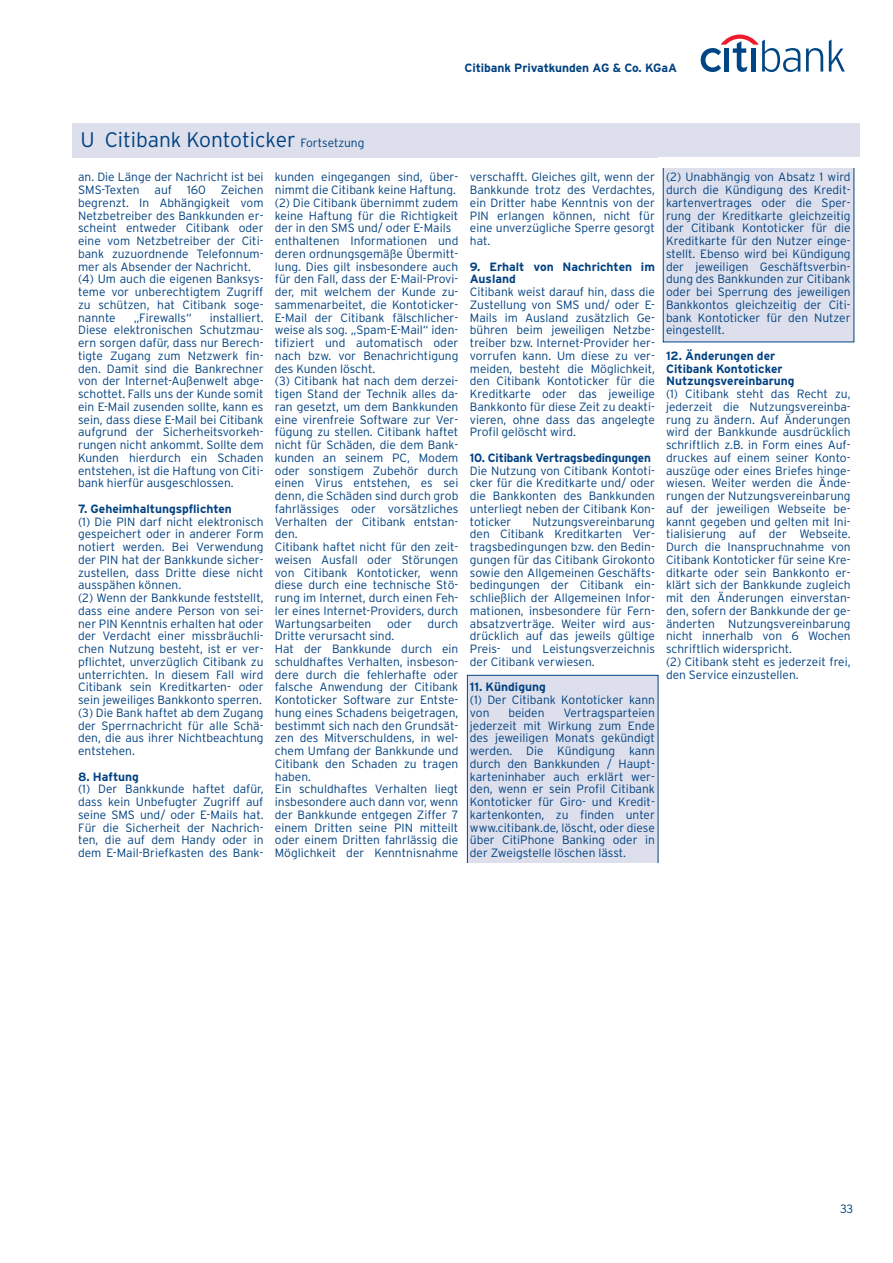
<style>
.page{position:relative;width:893px;height:1263px;background:#fff}
.page>*{position:absolute;margin:0;border:0;box-sizing:border-box;transform-origin:0 0}
.t1{font:300 21px "Interstate";color:#014181}
.t2{font:300 12px/12.8px "Interstate";color:#014181;text-align:justify}
.t3{font:700 12px/12.8px "Interstate";color:#014181}
.s1{font-size:12px}
</style>
<div class="page">
<div style="left:468px;top:676px;width:189px;height:209px;background:#dde0ec"></div>
<div style="left:467px;top:675px;width:191px;height:210px;border:1px solid #014181"></div>
<div style="left:663px;top:164px;width:190px;height:178px;background:#dde0ec"></div>
<div style="left:72px;top:123px;width:787px;height:34px;background:#dde0ec"></div>
<div style="left:412px;top:863px;width:285px;height:35px;background:#fff"></div>
<div style="left:658px;top:158px;width:204px;height:10px;background:#fff"></div>
<svg style="left:700px;top:35px;width:144px;height:37px"></svg>
<p class="t3" style="left:464px;top:62px;width:214px">Citibank Privatkunden AG &amp; Co. KGaA</p>
<h1 class="t1" style="left:81px;top:131px;width:285px">U Citibank Kontoticker <span class="s1">Fortsetzung</span></h1>
<p class="t2" style="left:78px;top:172px;width:187px;text-align:left">an. Die Länge der Nachricht ist bei<br>SMS-Texten auf 160 Zeichen begrenzt. In Abhängigkeit vom<br>Netzbetreiber des Bankkunden er&shy;scheint entweder Citibank oder eine vom Netzbetreiber der Citi&shy;bank zuzuordnende Telefonnum&shy;mer als Absender der Nachricht. (4) Um auch die eigenen Banksys&shy;teme vor unberechtigtem Zugriff zu schützen, hat Citibank soge&shy;nannte</p>
<p class="t2" style="left:275px;top:172px;width:185px;text-align:left">kunden eingegangen sind, über&shy;nimmt die Citibank keine Haftung. (2) Die Citibank übernimmt zudem keine Haftung für die Richtigkeit der in den SMS und/ oder E-Mails enthaltenen Informationen und deren ordnungsgemäße Übermitt&shy;lung. Dies gilt insbesondere auch für den Fall, dass der E-Mail-Provi&shy;der, mit welchem der Kunde zu&shy;sammenarbeitet, die Kontoticker-<br>E-Mail der Citibank fälschlicher&shy;weise als sog. „Spam-E-Mail“ iden&shy;tifiziert und automatisch oder nach bzw. vor Benachrichtigung des Kunden löscht.<br>(3) Citibank hat nach dem derzei&shy;tigen Stand der Technik alles da&shy;ran gesetzt, um dem Bankkunden eine virenfreie Software zur Ver&shy;fügung zu stellen. Citibank haftet nicht für Schäden, die dem Bank&shy;kunden an seinem PC, Modem oder sonstigem Zubehör durch einen Virus entstehen, es sei denn, die Schäden sind durch grob fahrlässiges oder vorsätzliches<br>Verhalten der Citibank entstan&shy;den.<br>Citibank haftet nicht für den zeit&shy;weisen Ausfall oder Störungen von Citibank Kontoticker, wenn diese durch eine technische Stö&shy;rung im Internet, durch einen Feh&shy;ler eines Internet-Providers, durch<br>Wartungsarbeiten</p>
<p class="t2" style="left:78px;top:312px;width:187px;text-indent:132px">installiert.<br>Diese elektronischen Schutzmau&shy;ern sorgen dafür, dass nur Berech&shy;tigte Zugang zum Netzwerk fin&shy;den. Damit sind die Bankrechner von der Internet-Außenwelt abge&shy;schottet. Falls uns der Kunde somit ein E-Mail zusenden sollte, kann es sein, dass diese E-Mail bei Citibank aufgrund der Sicherheitsvorkeh&shy;rungen nicht ankommt. Sollte dem Kunden hierdurch ein Schaden entstehen, ist die Haftung von Citi&shy;bank hierfür ausgeschlossen.</p>
<p class="t3" style="left:78px;top:503px;width:155px">7. Geheimhaltungspflichten</p>
<p class="t2" style="left:78px;top:516px;width:187px;text-align:left">(1) Die PIN darf nicht elektronisch gespeichert oder in anderer Form notiert werden. Bei Verwendung der PIN hat der Bankkunde sicher&shy;zustellen, dass Dritte diese nicht ausspähen können.<br>(2) Wenn der Bankkunde feststellt, dass eine andere Person von sei&shy;ner PIN Kenntnis erhalten hat oder der Verdacht einer missbräuchli&shy;chen Nutzung besteht, ist er ver&shy;pflichtet, unverzüglich Citibank zu unterrichten. In diesem Fall wird<br>Citibank sein Kreditkarten- oder sein jeweiliges Bankkonto sperren. (3) Die Bank haftet ab dem Zugang der Sperrnachricht für alle Schä&shy;den, die aus ihrer Nichtbeachtung entstehen.</p>
<p class="t3" style="left:78px;top:771px;width:62px">8. Haftung</p>
<p class="t2" style="left:78px;top:784px;width:187px">(1) Der Bankkunde haftet dafür, dass kein Unbefugter Zugriff auf seine SMS und/ oder E-Mails hat.<br>Für die Sicherheit der Nachrich&shy;ten, die auf dem Handy oder in dem E-Mail-Briefkasten des Bank-</p>
<p class="t2" style="left:134px;top:312px;width:60px">„Firewalls“</p>
<p class="t2" style="left:387px;top:618px;width:26px">oder</p>
<p class="t2" style="left:427px;top:618px;width:32px">durch</p>
<p class="t2" style="left:275px;top:631px;width:185px;text-align:left">Dritte verursacht sind.<br>Hat der Bankkunde durch ein schuldhaftes Verhalten, insbeson&shy;dere durch die fehlerhafte oder falsche Anwendung der Citibank<br>Kontoticker Software zur Entste&shy;hung eines Schadens beigetragen, bestimmt sich nach den Grundsät&shy;zen des Mitverschuldens, in wel&shy;chem Umfang der Bankkunde und<br>Citibank den Schaden zu tragen haben.<br>Ein schuldhaftes Verhalten liegt insbesondere auch dann vor, wenn der Bankkunde entgegen Ziffer 7 einem Dritten seine PIN mitteilt oder einem Dritten fahrlässig die<br>Möglichkeit der Kenntnisnahme</p>
<p class="t2" style="left:470px;top:172px;width:186px">verschafft. Gleiches gilt, wenn der Bankkunde trotz des Verdachtes, ein Dritter habe Kenntnis von der PIN erlangen können, nicht für eine unverzügliche Sperre gesorgt hat.</p>
<p class="t3" style="left:470px;top:261px;width:186px">9. Erhalt von Nachrichten im<br>Ausland</p>
<p class="t2" style="left:470px;top:287px;width:186px">Citibank weist darauf hin, dass die Zustellung von SMS und/ oder E-Mails im Ausland zusätzlich Ge&shy;bühren beim jeweiligen Netzbe&shy;treiber bzw. Internet-Provider her&shy;vorrufen kann. Um diese zu ver&shy;meiden, besteht die Möglichkeit, den Citibank Kontoticker für die Kreditkarte oder das jeweilige Bankkonto für diese Zeit zu deakti&shy;vieren, ohne dass das angelegte Profil gelöscht wird.</p>
<p class="t3" style="left:470px;top:452px;width:183px">10. Citibank Vertragsbedingungen</p>
<p class="t2" style="left:470px;top:465px;width:186px">Die Nutzung von Citibank Kontoti&shy;cker für die Kreditkarte und/ oder die Bankkonten des Bankkunden unterliegt neben der Citibank Kon&shy;toticker</p>
<p class="t2" style="left:470px;top:516px;width:186px;text-indent:63px">Nutzungsvereinbarung den Citibank Kreditkarten Ver&shy;tragsbedingungen bzw. den Bedin&shy;gungen für das Citibank Girokonto sowie den Allgemeinen Geschäfts&shy;bedingungen der Citibank ein&shy;schließlich der Allgemeinen Infor&shy;mationen, insbesondere für Fern&shy;absatzverträge. Weiter wird aus&shy;drücklich auf das jeweils gültige Preis- und Leistungsverzeichnis der Citibank verwiesen.</p>
<p class="t3" style="left:470px;top:682px;width:77px">11. Kündigung</p>
<p class="t2" style="left:470px;top:695px;width:186px">(1) Der Citibank Kontoticker kann von</p>
<p class="t2" style="left:470px;top:707px;width:186px;text-indent:93px">Vertragsparteien jederzeit mit Wirkung zum Ende des jeweiligen Monats gekündigt werden. Die Kündigung kann durch den Bankkunden / Haupt&shy;karteninhaber auch erklärt wer&shy;den, wenn er sein Profil Citibank Kontoticker für Giro- und Kredit&shy;kartenkonten, zu finden unter www.citibank.de, löscht, oder diese über CitiPhone Banking oder in der Zweigstelle löschen lässt.</p>
<p class="t2" style="left:508px;top:707px;width:38px">beiden</p>
<p class="t2" style="left:666px;top:172px;width:186px">(2) Unabhängig von Absatz 1 wird durch die Kündigung des Kredit&shy;kartenvertrages oder die Sper&shy;rung der Kreditkarte gleichzeitig der Citibank Kontoticker für die Kreditkarte für den Nutzer einge&shy;stellt. Ebenso wird bei Kündigung der jeweiligen Geschäftsverbin&shy;dung des Bankkunden zur Citibank oder bei Sperrung des jeweiligen Bankkontos gleichzeitig der Citi&shy;bank Kontoticker für den Nutzer eingestellt.</p>
<p class="t3" style="left:666px;top:350px;width:130px">12. Änderungen der<br>Citibank Kontoticker<br>Nutzungsvereinbarung</p>
<p class="t2" style="left:666px;top:389px;width:186px;text-align:left">(1) Citibank steht das Recht zu, jederzeit die Nutzungsvereinba&shy;rung zu ändern. Auf Änderungen wird der Bankkunde ausdrücklich schriftlich z.B. in Form eines Auf&shy;druckes auf einem seiner Konto&shy;auszüge oder eines Briefes hinge&shy;wiesen. Weiter werden die Ände&shy;rungen der Nutzungsvereinbarung auf der jeweiligen Webseite be&shy;kannt gegeben und gelten mit Ini&shy;tialisierung auf der Webseite.<br>Durch die Inanspruchnahme von<br>Citibank Kontoticker für seine Kre&shy;ditkarte oder sein Bankkonto er&shy;klärt sich der Bankkunde zugleich mit den Änderungen einverstan&shy;den, sofern der Bankkunde der ge&shy;änderten Nutzungsvereinbarung nicht innerhalb von 6 Wochen schriftlich widerspricht.<br>(2) Citibank steht es jederzeit frei, den Service einzustellen.</p>
<p class="t2" style="left:840px;top:1203px;width:15px">33</p>
</div>
